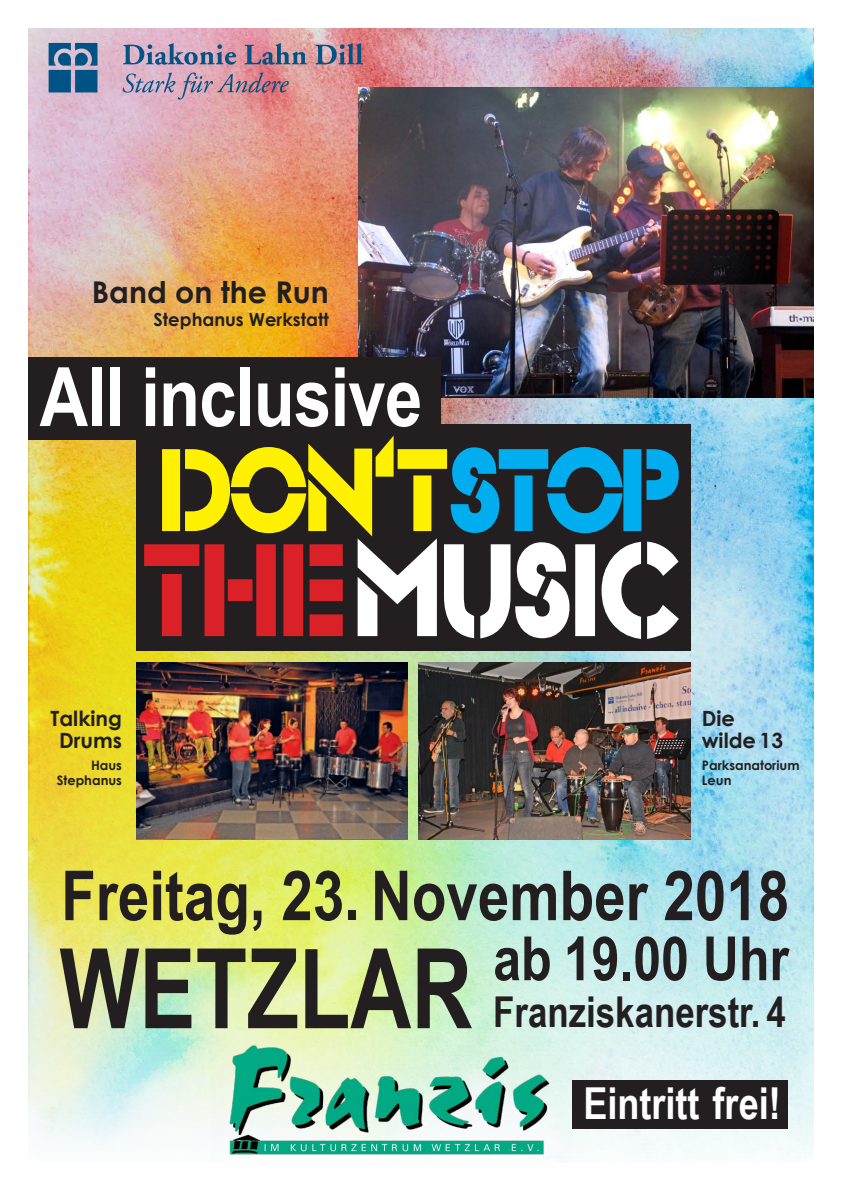
<style>
.page{position:relative;width:842px;height:1191px;background:#fff}
.page>*{position:absolute;margin:0;border:0;box-sizing:border-box;transform-origin:0 0}
.t1{font:133px "Exponat";letter-spacing:.03em;color:#fff;scale:.88 1}
.t2{font:118px "Exponat";letter-spacing:.02em;color:#fff101;scale:.88 1}
.t3{font:700 111.2px "Arial Narrow";color:#231f20;scale:.93 1}
.t4{font:700 82px "Arial Narrow";letter-spacing:-.01em;color:#fff}
.t5{font:700 69px "Arial Narrow";color:#231f20}
.t6{font:700 61px "Arial Narrow";color:#231f20}
.t7{font:700 44px "Arial Narrow";color:#fff}
.t8{font:700 42.5px "Arial Narrow";color:#231f20}
.t9{font:700 30px "Century Gothic";color:#231f20}
.t10{font:700 21px "Century Gothic";color:#231f20}
.t11{font:700 18px "Century Gothic";color:#231f20}
.t12{font:700 13px "Century Gothic";color:#231f20}
.s1{color:#00aeef}
.s2{color:#da2128}
</style>
<div class="page">
<img style="left:28px;top:28px;width:786px;height:1129px">
<div style="left:573px;top:1080px;width:215px;height:48px;background:#231f20"></div>
<img style="left:48px;top:41px;width:314px;height:59px">
<img style="left:136px;top:662px;width:271px;height:177px">
<img style="left:419px;top:662px;width:271px;height:177px">
<img style="left:212px;top:1035px;width:361px;height:124px">
<img style="left:358px;top:88px;width:456px;height:309px">
<div style="left:136px;top:424px;width:555px;height:227px;background:#231f20"></div>
<div style="left:28px;top:357px;width:412px;height:82px;background:#231f20"></div>
<svg style="left:144px;top:435px;width:535px;height:204px"></svg>
<p class="t9" style="left:92px;top:269px;width:238px">Band on the Run</p>
<p class="t11" style="left:154px;top:306px;width:177px">Stephanus Werkstatt</p>
<p class="t4" style="left:40px;top:335px;width:384px">All inclusive</p>
<p class="t2" style="left:161px;top:422px;width:590px">DON‘T<span class="s1">STOP</span></p>
<p class="t1" style="left:145px;top:513px;width:604px"><span class="s2">THE</span>MUSIC</p>
<p class="t10" style="left:51px;top:702px;width:73px">Talking</p>
<p class="t10" style="left:59px;top:724px;width:64px">Drums</p>
<p class="t12" style="left:91px;top:755px;width:32px">Haus</p>
<p class="t12" style="left:57px;top:770px;width:67px">Stephanus</p>
<p class="t10" style="left:702px;top:702px;width:35px">Die</p>
<p class="t10" style="left:702px;top:724px;width:83px">wilde 13</p>
<p class="t12" style="left:702px;top:755px;width:99px">Parksanatorium</p>
<p class="t12" style="left:702px;top:770px;width:31px">Leun</p>
<p class="t5" style="left:61px;top:843px;width:729px">Freitag, 23. November 2018</p>
<p class="t3" style="left:60px;top:904px;width:445px">WETZLAR</p>
<p class="t6" style="left:493px;top:912px;width:297px">ab 19.00 Uhr</p>
<p class="t8" style="left:493px;top:980px;width:294px">Franziskanerstr. 4</p>
<p class="t7" style="left:583px;top:1070px;width:199px">Eintritt frei!</p>
</div>
